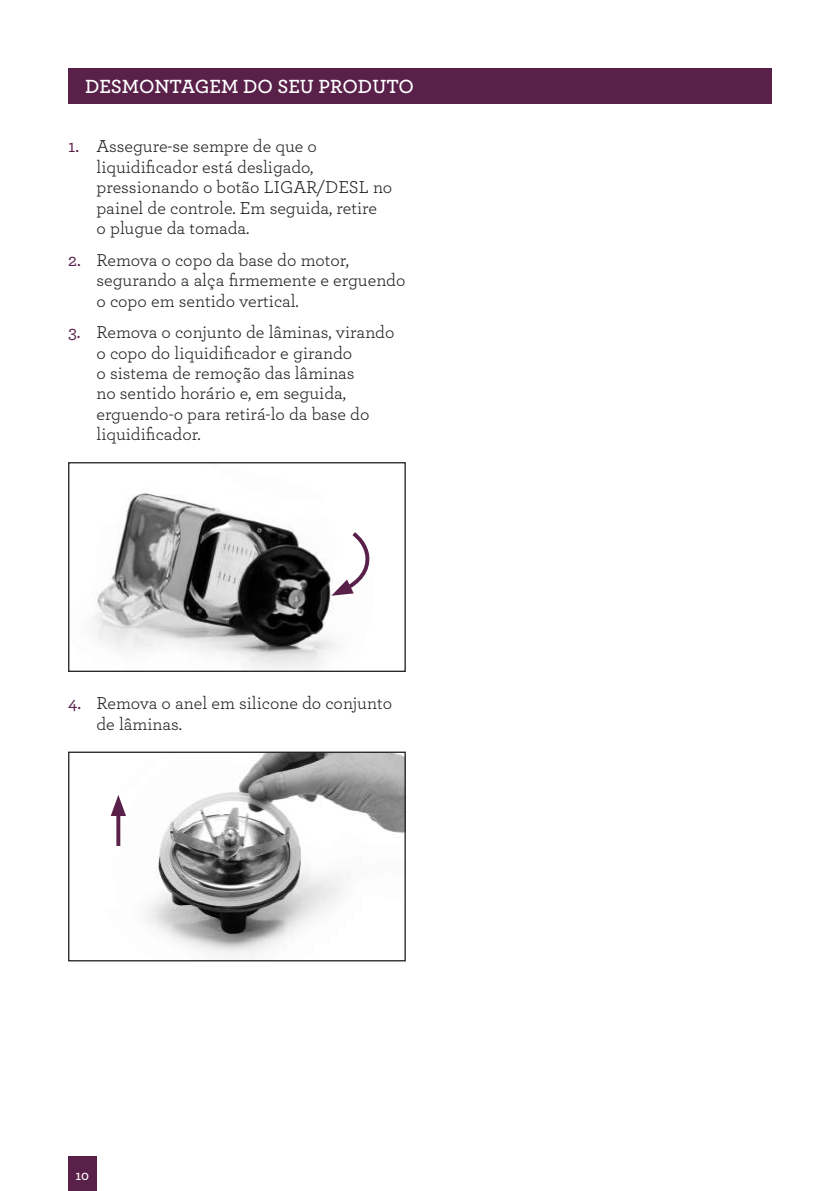
<style>
.page{position:relative;width:840px;height:1191px;background:#fff}
.page>*{position:absolute;margin:0;border:0;box-sizing:border-box;transform-origin:0 0}
.t1{font:600 20px "Archer";color:#fff}
.t2{font:18px/20.4px "Archer";color:#231f20}
.t3{font:600 14px "Archer";color:#fff}
.s1{font-weight:500;color:#592049}
</style>
<div class="page">
<div style="left:68px;top:1157px;width:28px;height:34px;background:#592049"></div>
<div style="left:68px;top:68px;width:703px;height:36px;background:#592049"></div>
<img style="left:94px;top:493px;width:240px;height:177px">
<div style="left:68px;top:462px;width:337px;height:210px;border:1px solid #231f20"></div>
<img style="left:110px;top:753px;width:293px;height:202px">
<div style="left:68px;top:751px;width:337px;height:210px;border:1px solid #231f20"></div>
<svg style="left:331px;top:528px;width:39px;height:68px"></svg>
<svg style="left:116px;top:816px;width:4px;height:30px"></svg>
<svg style="left:111px;top:795px;width:15px;height:21px"></svg>
<p class="t1" style="left:85px;top:71px;width:159px">PAGE HEADER.....</p>
<p class="t1" style="left:85px;top:71px;width:330px">DESMONTAGEM DO SEU PRODUTO</p>
<p class="t2" style="left:96px;top:135px;width:297px;text-indent:-28px"><span class="s1">1.</span> Assegure-se sempre de que o liquidificador está desligado, pressionando o botão LIGAR/DESL no painel de controle. Em seguida, retire<br>o plugue da tomada.</p>
<p class="t2" style="left:96px;top:249px;width:310px;text-indent:-28px"><span class="s1">2.</span> Remova o copo da base do motor, segurando a alça firmemente e erguendo o copo em sentido vertical.</p>
<p class="t2" style="left:96px;top:321px;width:299px;text-indent:-28px"><span class="s1">3.</span> Remova o conjunto de lâminas, virando o copo do liquidificador e girando<br>o sistema de remoção das lâminas<br>no sentido horário e, em seguida, erguendo-o para retirá-lo da base do liquidificador.</p>
<p class="t2" style="left:96px;top:692px;width:297px;text-indent:-28px"><span class="s1">4.</span> Remova o anel em silicone do conjunto de lâminas.</p>
<p class="t3" style="left:75px;top:1164px;width:15px">10</p>
</div>
